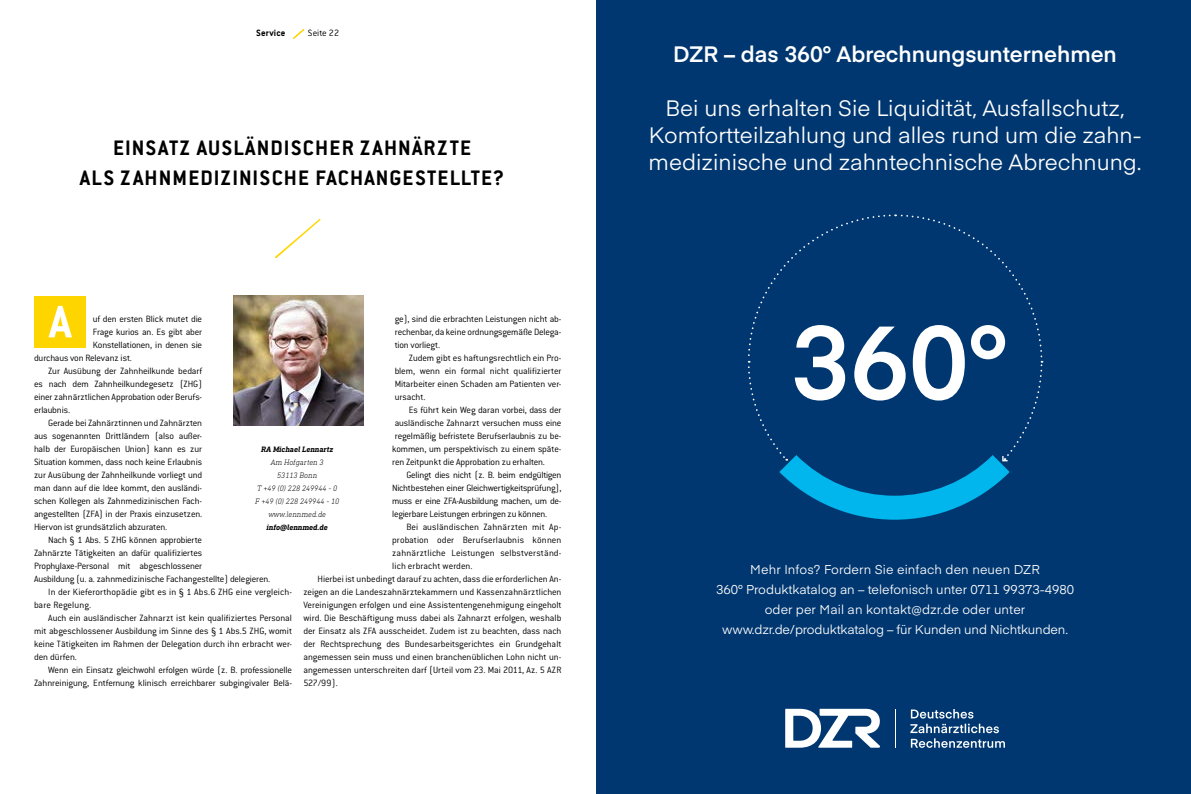
<style>
.page{position:relative;width:1191px;height:794px;background:#fff}
.page>*{position:absolute;margin:0;border:0;box-sizing:border-box;transform-origin:0 0}
.t1{font:600 102px "Eina 01";color:#fff}
.t2{font:700 50px "Conduit ITC Std";color:#fff}
.t3{font:700 23px/30px "Conduit ITC Std";letter-spacing:.05em;color:#000;text-align:center}
.t4{font:22px/27px "Eina 01";color:#fff;text-align:center}
.t5{font:600 22px "Eina 01";color:#fff}
.t6{font:12.6px/20px "Eina 01";color:#fff;text-align:center}
.t7{font:300 10px/13px "Conduit ITC Std";letter-spacing:-.005em;color:#000;text-align:justify}
.t8{font:300 10px "Conduit ITC Std";letter-spacing:.015em;color:#000}
.t9{font:700 10px "Conduit ITC Std";letter-spacing:.02em;color:#000}
.t10{font:italic 300 8px/13px "DIN Next Slab Pro";color:#000;text-align:center}
.t11{font:italic 700 8px "DIN Next Slab Pro";color:#000}
</style>
<div class="page">
<div style="left:596px;top:0;width:595px;height:794px;background:#003770"></div>
<svg style="left:785px;top:709px;width:95px;height:38px"></svg>
<svg style="left:910px;top:709px;width:95px;height:39px"></svg>
<hr style="left:895px;top:708px;width:1px;height:39px;background:#fff">
<svg style="left:747px;top:214px;width:296px;height:306px"></svg>
<svg style="left:293px;top:29px;width:11px;height:10px"></svg>
<svg style="left:275px;top:219px;width:45px;height:39px"></svg>
<div style="left:35px;top:296px;width:51px;height:51px;background:#ffd500"></div>
<img style="left:233px;top:296px;width:130px;height:130px">
<p class="t9" style="left:256px;top:27px;width:31px">Service</p>
<p class="t7" style="left:308px;top:26px;width:33px">Seite 22</p>
<h3 class="t3" style="left:80px;top:132px;width:426px">EINSATZ AUSLÄNDISCHER ZAHNÄRZTE<br>ALS ZAHNMEDIZINISCHE FACHANGESTELLTE?</h3>
<h2 class="t2" style="left:49px;top:291px;width:24px">A</h2>
<p class="t7" style="left:395px;top:312px;width:168px">ge), sind die erbrachten Leistungen nicht ab&shy;rechenbar, da keine ordnungsgemäße Delega&shy;tion vorliegt.</p>
<p class="t7" style="left:395px;top:351px;width:168px;text-indent:14px">Zudem gibt es haftungsrechtlich ein Pro&shy;blem, wenn ein formal nicht qualifizierter Mitarbeiter einen Schaden am Patienten ver&shy;ursacht.</p>
<p class="t7" style="left:392px;top:403px;width:171px;text-indent:17px">Es führt kein Weg daran vorbei, dass der ausländische Zahnarzt versuchen muss eine regelmäßig befristete Berufserlaubnis zu be&shy;kommen, um perspektivisch zu einem späte&shy;ren Zeitpunkt die Approbation zu erhalten.</p>
<p class="t7" style="left:392px;top:468px;width:171px;text-indent:14px">Gelingt dies nicht (z. B. beim endgültigen Nichtbestehen einer Gleichwertigkeitsprüfung), muss er eine ZFA-Ausbildung machen, um de&shy;legierbare Leistungen erbringen zu können.</p>
<p class="t8" style="left:406px;top:521px;width:157px">Bei ausländischen Zahnärzten mit Ap-</p>
<p class="t7" style="left:392px;top:533px;width:171px">probation oder Berufserlaubnis können</p>
<p class="t8" style="left:392px;top:547px;width:171px">zahnärztliche Leistungen selbstverständ-</p>
<p class="t7" style="left:392px;top:559px;width:82px">lich erbracht werden.</p>
<p class="t7" style="left:317px;top:572px;width:245px">Hierbei ist unbedingt darauf zu achten, dass die erforderlichen An-</p>
<p class="t7" style="left:303px;top:585px;width:259px">zeigen an die Landeszahnärztekammern und Kassenzahnärztlichen</p>
<p class="t7" style="left:303px;top:598px;width:259px">Vereinigungen erfolgen und eine Assistentengenehmigung eingeholt</p>
<p class="t7" style="left:303px;top:611px;width:259px">wird. Die Beschäftigung muss dabei als Zahnarzt erfolgen, weshalb</p>
<p class="t7" style="left:303px;top:624px;width:259px">der Einsatz als ZFA ausscheidet. Zudem ist zu beachten, dass nach</p>
<p class="t7" style="left:303px;top:637px;width:259px">der Rechtsprechung des Bundesarbeitsgerichtes ein Grundgehalt</p>
<p class="t7" style="left:303px;top:650px;width:259px">angemessen sein muss und einen branchenüblichen Lohn nicht un-</p>
<p class="t7" style="left:303px;top:663px;width:259px">angemessen unterschreiten darf (Urteil vom 23. Mai 2011, Az. 5 AZR</p>
<p class="t7" style="left:303px;top:676px;width:36px">527/99).</p>
<p class="t7" style="left:93px;top:312px;width:111px">uf den ersten Blick mutet die</p>
<p class="t7" style="left:93px;top:325px;width:111px">Frage kurios an. Es gibt aber</p>
<p class="t7" style="left:93px;top:338px;width:111px">Konstellationen, in denen sie</p>
<p class="t7" style="left:34px;top:351px;width:99px">durchaus von Relevanz ist.</p>
<p class="t7" style="left:48px;top:364px;width:155px">Zur Ausübung der Zahnheilkunde bedarf</p>
<p class="t7" style="left:34px;top:377px;width:170px">es nach dem Zahnheilkundegesetz (ZHG)</p>
<p class="t7" style="left:34px;top:390px;width:170px">einer zahnärztlichen Approbation oder Berufs-</p>
<p class="t7" style="left:34px;top:403px;width:38px">erlaubnis.</p>
<p class="t7" style="left:48px;top:416px;width:155px">Gerade bei Zahnärztinnen und Zahnärzten</p>
<p class="t7" style="left:34px;top:429px;width:170px">aus sogenannten Drittländern (also außer-</p>
<p class="t7" style="left:34px;top:442px;width:170px">halb der Europäischen Union) kann es zur</p>
<p class="t7" style="left:34px;top:455px;width:170px">Situation kommen, dass noch keine Erlaubnis</p>
<p class="t7" style="left:34px;top:468px;width:170px">zur Ausübung der Zahnheilkunde vorliegt und</p>
<p class="t7" style="left:34px;top:481px;width:170px">man dann auf die Idee kommt, den ausländi-</p>
<p class="t7" style="left:34px;top:494px;width:170px">schen Kollegen als Zahnmedizinischen Fach-</p>
<p class="t7" style="left:34px;top:507px;width:170px">angestellten (ZFA) in der Praxis einzusetzen.</p>
<p class="t7" style="left:34px;top:520px;width:135px">Hiervon ist grundsätzlich abzuraten.</p>
<p class="t7" style="left:48px;top:533px;width:155px">Nach § 1 Abs. 5 ZHG können approbierte</p>
<p class="t7" style="left:34px;top:546px;width:170px">Zahnärzte Tätigkeiten an dafür qualifiziertes</p>
<p class="t7" style="left:34px;top:559px;width:170px">Prophylaxe-Personal mit abgeschlossener</p>
<p class="t7" style="left:34px;top:572px;width:238px">Ausbildung (u. a. zahnmedizinische Fachangestellte) delegieren.</p>
<p class="t7" style="left:48px;top:585px;width:245px">In der Kieferorthopädie gibt es in § 1 Abs.6 ZHG eine vergleich-</p>
<p class="t7" style="left:34px;top:598px;width:59px">bare Regelung.</p>
<p class="t7" style="left:48px;top:611px;width:245px">Auch ein ausländischer Zahnarzt ist kein qualifiziertes Personal</p>
<p class="t7" style="left:34px;top:624px;width:259px">mit abgeschlossener Ausbildung im Sinne des § 1 Abs.5 ZHG, womit</p>
<p class="t7" style="left:34px;top:637px;width:259px">keine Tätigkeiten im Rahmen der Delegation durch ihn erbracht wer-</p>
<p class="t7" style="left:34px;top:650px;width:44px">den dürfen.</p>
<p class="t7" style="left:48px;top:663px;width:245px">Wenn ein Einsatz gleichwohl erfolgen würde (z. B. professionelle</p>
<p class="t7" style="left:34px;top:676px;width:259px">Zahnreinigung, Entfernung klinisch erreichbarer subgingivaler Belä-</p>
<p class="t11" style="left:261px;top:445px;width:73px">RA Michael Lennartz</p>
<p class="t10" style="left:255px;top:456px;width:86px">Am Hofgarten 3<br>53113 Bonn<br>T +49 (0) 228 249944 - 0<br>F +49 (0) 228 249944 - 10 www.lennmed.de</p>
<p class="t11" style="left:266px;top:523px;width:63px">info@lennmed.de</p>
<h3 class="t5" style="left:673px;top:38px;width:445px">DZR – das 360° Abrechnungsunternehmen</h3>
<h3 class="t4" style="left:648px;top:93px;width:494px">Bei uns erhalten Sie Liquidität, Ausfallschutz,<br>Komfortteilzahlung und alles rund um die zahn&shy;medizinische und zahntechnische Abrechnung.</h3>
<h1 class="t1" style="left:790px;top:287px;width:219px">360°</h1>
<p class="t6" style="left:716px;top:558px;width:359px">Mehr Infos? Fordern Sie einfach den neuen DZR<br>360° Produktkatalog an – telefonisch unter 0711 99373-4980 oder per Mail an kontakt@dzr.de oder unter www.dzr.de/produktkatalog – für Kunden und Nichtkunden.</p>
</div>
